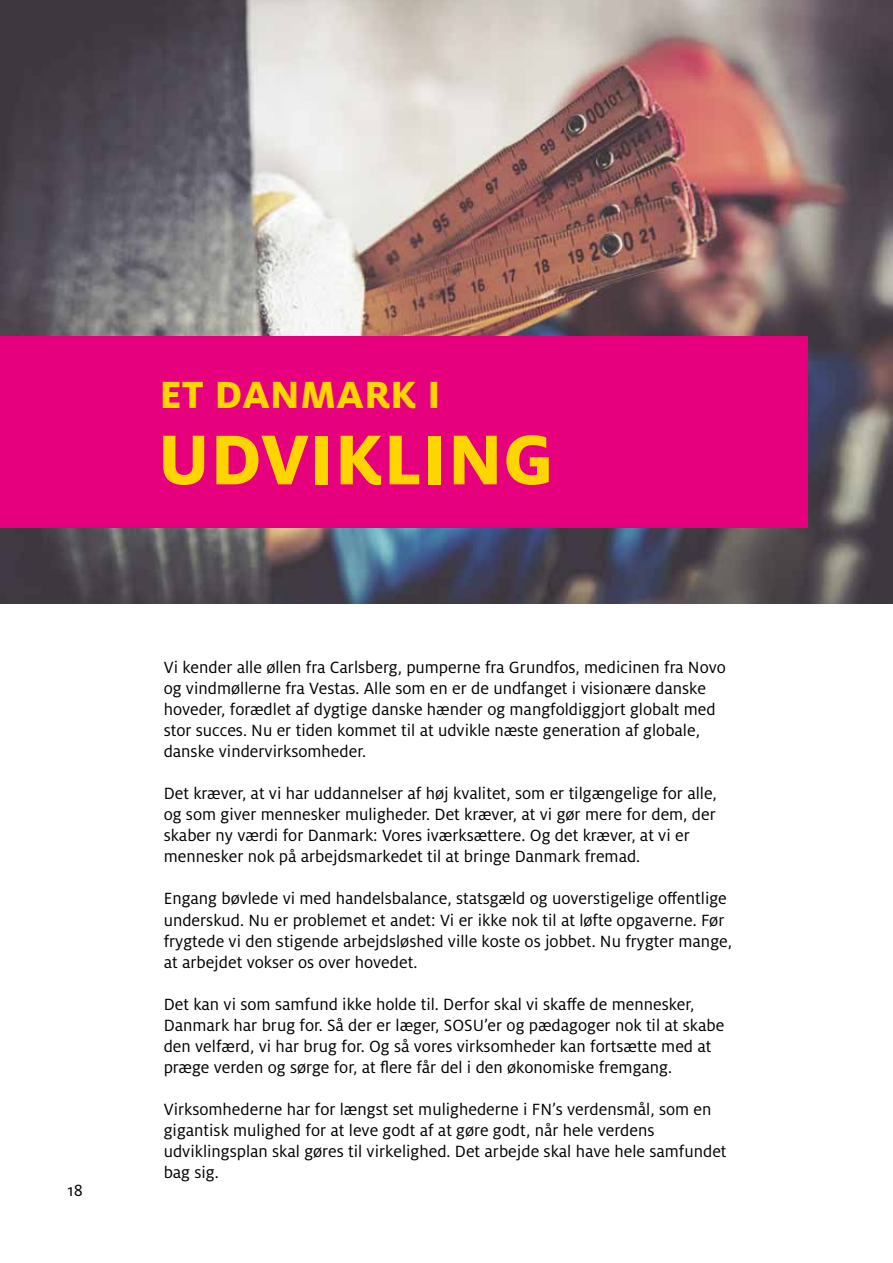
<style>
.page{position:relative;width:893px;height:1263px;background:#fff}
.page>*{position:absolute;margin:0;border:0;box-sizing:border-box;transform-origin:0 0}
.t1{font:800 78px "Milo OT";letter-spacing:.01em;color:#ffd500}
.t2{font:800 42px "Milo OT";letter-spacing:.01em;color:#ffd500}
.t3{font:18px/21px "Milo OT";color:#000}
</style>
<div class="page">
<img style="left:0;top:0;width:893px;height:604px">
<div style="left:0;top:336px;width:808px;height:191px;background:#e6007d"></div>
<p class="t3" style="left:68px;top:1179px;width:17px">18</p>
<h2 class="t2" style="left:160px;top:371px;width:283px">ET DANMARK I</h2>
<h1 class="t1" style="left:158px;top:415px;width:398px">UDVIKLING</h1>
<p class="t3" style="left:164px;top:657px;width:564px">Vi kender alle øllen fra Carlsberg, pumperne fra Grundfos, medicinen fra Novo og vindmøllerne fra Vestas. Alle som en er de undfanget i visionære danske hoveder, forædlet af dygtige danske hænder og mangfoldiggjort globalt med stor succes. Nu er tiden kommet til at udvikle næste generation af globale, danske vindervirksomheder.</p>
<p class="t3" style="left:164px;top:783px;width:555px">Det kræver, at vi har uddannelser af høj kvalitet, som er tilgængelige for alle, og som giver mennesker muligheder. Det kræver, at vi gør mere for dem, der skaber ny værdi for Danmark: Vores iværksættere. Og det kræver, at vi er mennesker nok på arbejdsmarkedet til at bringe Danmark fremad.</p>
<p class="t3" style="left:164px;top:888px;width:570px">Engang bøvlede vi med handelsbalance, statsgæld og uoverstigelige offentlige underskud. Nu er problemet et andet: Vi er ikke nok til at løfte opgaverne. Før frygtede vi den stigende arbejdsløshed ville koste os jobbet. Nu frygter mange, at arbejdet vokser os over hovedet.</p>
<p class="t3" style="left:164px;top:993px;width:562px">Det kan vi som samfund ikke holde til. Derfor skal vi skaffe de mennesker, Danmark har brug for. Så der er læger, SOSU’er og pædagoger nok til at skabe den velfærd, vi har brug for. Og så vores virksomheder kan fortsætte med at præge verden og sørge for, at flere får del i den økonomiske fremgang.</p>
<p class="t3" style="left:164px;top:1098px;width:564px">Virksomhederne har for længst set mulighederne i FN’s verdensmål, som en gigantisk mulighed for at leve godt af at gøre godt, når hele verdens udviklingsplan skal gøres til virkelighed. Det arbejde skal have hele samfundet bag sig.</p>
</div>
